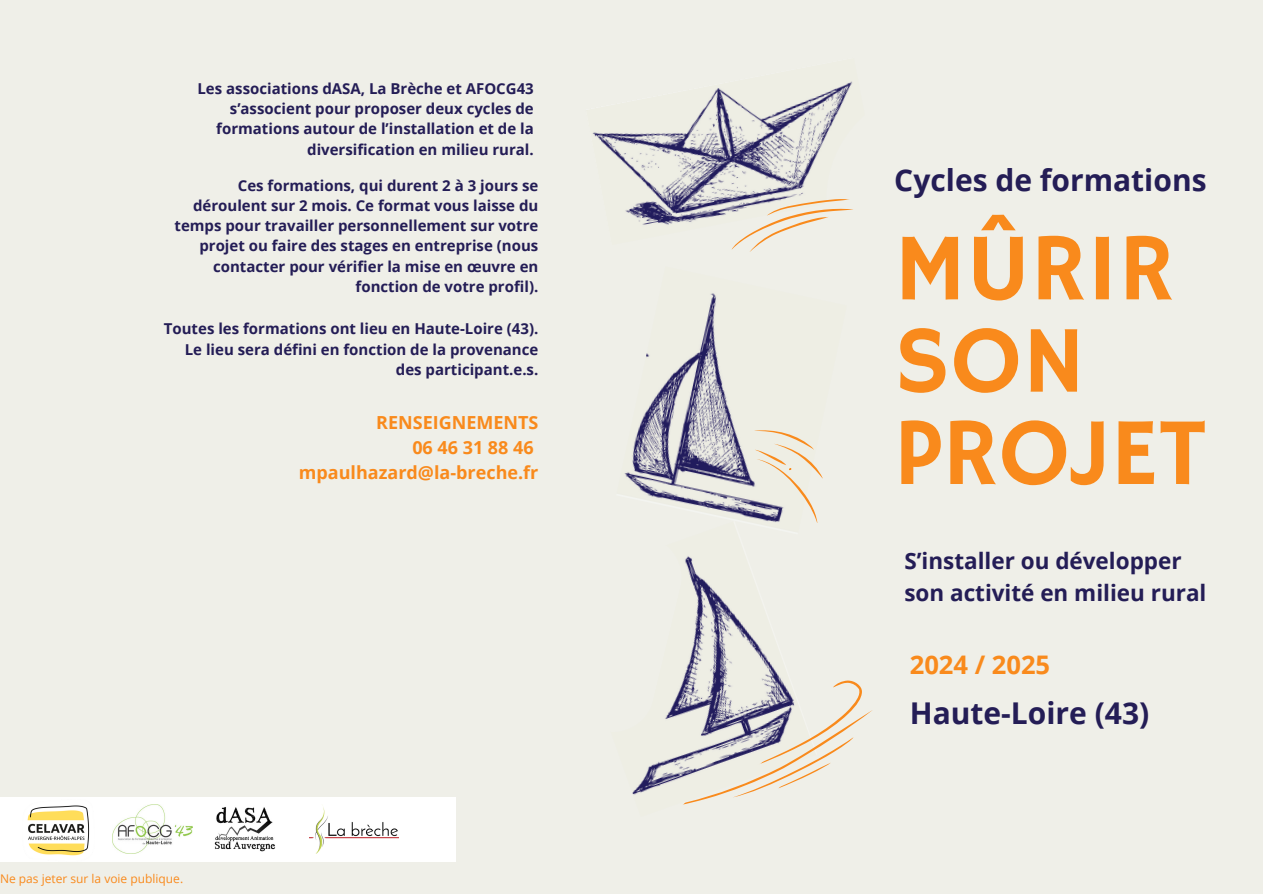
<style>
.page{position:relative;width:1263px;height:894px;background:#fff}
.page>*{position:absolute;margin:0;border:0;box-sizing:border-box;transform-origin:0 0}
.t1{font:96px/92.2px "Hammersmith One";color:#f98a1c}
.t2{font:700 30px "Open Sans";color:#241d56}
.t3{font:700 25.65px "Open Sans";color:#f98a1c}
.t4{font:700 22.5px/31.5px "Open Sans";color:#241d56}
.t5{font:700 18px/24.8px "Open Sans";color:#f98a1c;text-align:right}
.t6{font:700 15px/20.2px "Open Sans";color:#241d56;text-align:right}
.t7{font:12px "Open Sans";color:#f98a1c}
</style>
<div class="page">
<div style="left:0;top:0;width:1263px;height:893px;background:#efefe8"></div>
<img style="left:586px;top:58px;width:294px;height:187px">
<div style="left:826px;top:88px;width:224px;height:223px;background:#efefe8;border-radius:50%"></div>
<img style="left:616px;top:266px;width:231px;height:268px">
<img style="left:558px;top:521px;width:259px;height:295px">
<div style="left:454px;top:504px;width:232px;height:232px;background:#efefe8"></div>
<svg style="left:681px;top:680px;width:192px;height:124px;background:#d8d3ce"></svg>
<svg style="left:731px;top:188px;width:122px;height:78px"></svg>
<svg style="left:753px;top:411px;width:71px;height:124px;background:#e8e2d7"></svg>
<div style="left:0;top:796px;width:455px;height:65px;background:#fff"></div>
<img style="left:27px;top:805px;width:63px;height:51px">
<img style="left:113px;top:804px;width:80px;height:49px">
<img style="left:214px;top:807px;width:62px;height:45px">
<img style="left:309px;top:807px;width:89px;height:46px">
<h4 class="t6" style="left:197px;top:78px;width:338px">Les associations dASA, La Brèche et AFOCG43 s’associent pour proposer deux cycles de formations autour de l’installation et de la diversification en milieu rural.</h4>
<h3 class="t6" style="left:175px;top:174px;width:365px">Ces formations, qui durent 2 à 3 jours se déroulent sur 2 mois. Ce format vous laisse du temps pour travailler personnellement sur votre projet ou faire des stages en entreprise (nous contacter pour vérifier la mise en œuvre en fonction de votre profil).</h3>
<p class="t6" style="left:164px;top:318px;width:376px">Toutes les formations ont lieu en Haute-Loire (43).<br>Le lieu sera défini en fonction de la provenance des participant.e.s.</p>
<h2 class="t5" style="left:299px;top:409px;width:241px">RENSEIGNEMENTS<br>06 46 31 88 46 mpaulhazard@la-breche.fr</h2>
<p class="t7" style="left:0;top:870px;width:185px">Ne pas jeter sur la voie publique.</p>
<p class="t2" style="left:894px;top:159px;width:314px">Cycles de formations</p>
<h6 class="t1" style="left:894px;top:227px;width:314px">MÛRIR<br>SON<br>PROJET</h6>
<h5 class="t4" style="left:904px;top:544px;width:304px">S’installer ou développer son activité en milieu rural</h5>
<p class="t3" style="left:910px;top:646px;width:142px">2024 / 2025</p>
<p class="t2" style="left:910px;top:691px;width:241px">Haute-Loire (43)</p>
</div>
